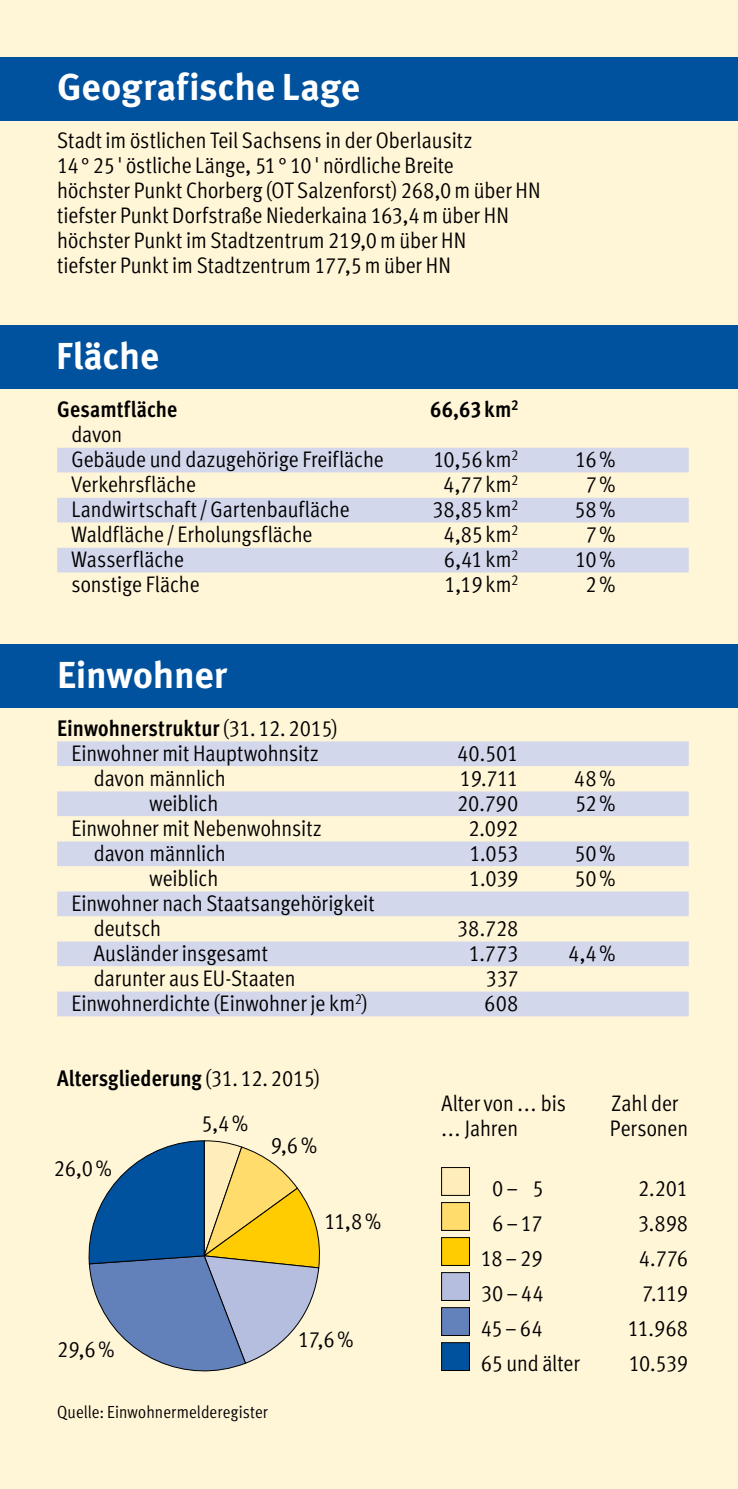
<style>
.page{position:relative;width:738px;height:1489px;background:#fff}
.page>*{position:absolute;margin:0;border:0;box-sizing:border-box;transform-origin:0 0}
.t1{font:700 37.5px "Meta Pro";letter-spacing:-.005em;color:#fff}
.t2{font:22.5px/25px "Meta Cond Normal LF";color:#000}
.t3{font:22.5px "Meta Cond Bold LF";letter-spacing:.005em;color:#000}
.t4{font:17.5px "Meta Cond Normal LF";letter-spacing:.005em;color:#000}
.s1{font-family:"Meta Cond Normal LF"}
</style>
<div class="page">
<div style="left:0;top:0;width:737px;height:1488px;background:#fff5d7"></div>
<div style="left:0;top:57px;width:737px;height:63px;background:#00519e"></div>
<div style="left:57px;top:448px;width:631px;height:24px;background:#d3d7eb"></div>
<div style="left:57px;top:498px;width:631px;height:24px;background:#d3d7eb"></div>
<div style="left:57px;top:548px;width:631px;height:24px;background:#d3d7eb"></div>
<div style="left:0;top:325px;width:737px;height:64px;background:#00519e"></div>
<div style="left:57px;top:741px;width:631px;height:25px;background:#d3d7eb"></div>
<div style="left:57px;top:791px;width:631px;height:25px;background:#d3d7eb"></div>
<div style="left:57px;top:841px;width:631px;height:25px;background:#d3d7eb"></div>
<div style="left:57px;top:891px;width:631px;height:25px;background:#d3d7eb"></div>
<div style="left:57px;top:941px;width:631px;height:25px;background:#d3d7eb"></div>
<div style="left:57px;top:991px;width:631px;height:25px;background:#d3d7eb"></div>
<div style="left:0;top:644px;width:737px;height:64px;background:#00519e"></div>
<svg style="left:88px;top:1140px;width:232px;height:232px"></svg>
<div style="left:441px;top:1167px;width:28px;height:28px;background:#feb"></div>
<div style="left:441px;top:1167px;width:28px;height:28px;border:1px solid #000"></div>
<div style="left:441px;top:1202px;width:28px;height:28px;background:#ffdc6b"></div>
<div style="left:441px;top:1202px;width:28px;height:28px;border:1px solid #000"></div>
<div style="left:441px;top:1237px;width:28px;height:28px;background:#fecc00"></div>
<div style="left:441px;top:1237px;width:28px;height:28px;border:1px solid #000"></div>
<div style="left:441px;top:1272px;width:28px;height:28px;background:#b5bede"></div>
<div style="left:441px;top:1272px;width:28px;height:28px;border:1px solid #000"></div>
<div style="left:441px;top:1307px;width:28px;height:28px;background:#6381bb"></div>
<div style="left:441px;top:1307px;width:28px;height:28px;border:1px solid #000"></div>
<div style="left:441px;top:1342px;width:28px;height:28px;background:#00519e"></div>
<div style="left:441px;top:1342px;width:28px;height:28px;border:1px solid #000"></div>
<h1 class="t1" style="left:57px;top:63px;width:304px">Geografische Lage</h1>
<p class="t2" style="left:57px;top:128px;width:484px">Stadt im östlichen Teil Sachsens in der Oberlausitz<br>14 ° 25' östliche Länge, 51 ° 10' nördliche Breite<br>höchster Punkt Chorberg (OT Salzenforst) 268,0m über HN tiefster Punkt Dorfstraße Niederkaina 163,4m über HN höchster Punkt im Stadtzentrum 219,0m über HN<br>tiefster Punkt im Stadtzentrum 177,5m über HN</p>
<h1 class="t1" style="left:56px;top:332px;width:104px">Fläche</h1>
<p class="t3" style="left:57px;top:396px;width:122px">Gesamtfläche</p>
<p class="t3" style="left:430px;top:396px;width:90px">66,63 km<sup>2</sup></p>
<p class="t2" style="left:71px;top:422px;width:314px">davon<br>Gebäude und dazugehörige Freifläche</p>
<p class="t2" style="left:433px;top:447px;width:86px">10,56 km<sup>2</sup></p>
<p class="t2" style="left:574px;top:447px;width:42px">16%</p>
<p class="t2" style="left:71px;top:472px;width:126px">Verkehrsfläche</p>
<p class="t2" style="left:443px;top:472px;width:77px">4,77 km<sup>2</sup></p>
<p class="t2" style="left:585px;top:472px;width:31px">7%</p>
<p class="t2" style="left:71px;top:497px;width:279px">Landwirtschaft/Gartenbaufläche</p>
<p class="t2" style="left:432px;top:497px;width:88px">38,85km<sup>2</sup></p>
<p class="t2" style="left:573px;top:497px;width:43px">58%</p>
<p class="t2" style="left:71px;top:522px;width:242px">Waldfläche / Erholungsfläche</p>
<p class="t2" style="left:443px;top:522px;width:76px">4,85 km<sup>2</sup></p>
<p class="t2" style="left:585px;top:522px;width:31px">7%</p>
<p class="t2" style="left:71px;top:547px;width:114px">Wasserfläche</p>
<p class="t2" style="left:443px;top:547px;width:76px">6,41km<sup>2</sup></p>
<p class="t2" style="left:574px;top:547px;width:42px">10%</p>
<p class="t2" style="left:71px;top:572px;width:130px">sonstige Fläche</p>
<p class="t2" style="left:444px;top:572px;width:75px">1,19km<sup>2</sup></p>
<p class="t2" style="left:585px;top:572px;width:31px">2%</p>
<h1 class="t1" style="left:57px;top:651px;width:171px">Einwohner</h1>
<p class="t3" style="left:57px;top:714px;width:282px">Einwohnerstruktur <span class="s1">(31.12.2015)</span></p>
<p class="t2" style="left:71px;top:740px;width:249px">Einwohner mit Hauptwohnsitz</p>
<p class="t2" style="left:457px;top:740px;width:63px">40.501</p>
<p class="t2" style="left:94px;top:765px;width:133px">davon männlich</p>
<p class="t2" style="left:459px;top:765px;width:60px">19.711</p>
<p class="t2" style="left:573px;top:765px;width:43px">48%</p>
<p class="t2" style="left:149px;top:790px;width:70px">weiblich</p>
<p class="t2" style="left:457px;top:790px;width:63px">20.790</p>
<p class="t2" style="left:574px;top:790px;width:42px">52%</p>
<p class="t2" style="left:71px;top:815px;width:252px">Einwohner mit Nebenwohnsitz</p>
<p class="t2" style="left:468px;top:815px;width:52px">2.092</p>
<p class="t2" style="left:94px;top:840px;width:133px">davon männlich</p>
<p class="t2" style="left:469px;top:840px;width:50px">1.053</p>
<p class="t2" style="left:573px;top:840px;width:43px">50%</p>
<p class="t2" style="left:149px;top:865px;width:70px">weiblich</p>
<p class="t2" style="left:469px;top:865px;width:51px">1.039</p>
<p class="t2" style="left:573px;top:865px;width:43px">50%</p>
<p class="t2" style="left:94px;top:890px;width:282px;text-indent:-22px">Einwohner nach Staatsangehörigkeit deutsch</p>
<p class="t2" style="left:456px;top:915px;width:63px">38.728</p>
<p class="t2" style="left:94px;top:940px;width:175px">Ausländer insgesamt</p>
<p class="t2" style="left:468px;top:940px;width:51px">1.773</p>
<p class="t2" style="left:568px;top:940px;width:49px">4,4%</p>
<p class="t2" style="left:94px;top:965px;width:203px">darunter aus EU-Staaten</p>
<p class="t2" style="left:485px;top:965px;width:34px">337</p>
<p class="t2" style="left:71px;top:990px;width:297px">Einwohnerdichte (Einwohner je km<sup>2</sup>)</p>
<p class="t2" style="left:484px;top:990px;width:36px">608</p>
<p class="t3" style="left:57px;top:1064px;width:264px">Altersgliederung <span class="s1">(31.12.2015)</span></p>
<p class="t2" style="left:54px;top:1155px;width:59px">26,0%</p>
<p class="t2" style="left:57px;top:1336px;width:59px">29,6%</p>
<p class="t2" style="left:201px;top:1110px;width:48px">5,4%</p>
<p class="t2" style="left:271px;top:1132px;width:48px">9,6%</p>
<p class="t2" style="left:324px;top:1208px;width:58px">11,8%</p>
<p class="t2" style="left:298px;top:1325px;width:57px">17,6%</p>
<p class="t4" style="left:57px;top:1402px;width:212px">Quelle: Einwohnermelderegister</p>
<p class="t2" style="left:441px;top:1090px;width:126px">Alter von ... bis</p>
<p class="t2" style="left:611px;top:1090px;width:68px">Zahl der</p>
<p class="t2" style="left:441px;top:1115px;width:78px">... Jahren</p>
<p class="t2" style="left:609px;top:1115px;width:80px">Personen</p>
<p class="t2" style="left:492px;top:1175px;width:53px">0– 5</p>
<p class="t2" style="left:637px;top:1175px;width:51px">2.201</p>
<p class="t2" style="left:492px;top:1210px;width:51px">6–17</p>
<p class="t2" style="left:637px;top:1210px;width:52px">3.898</p>
<p class="t2" style="left:480px;top:1245px;width:63px">18–29</p>
<p class="t2" style="left:638px;top:1245px;width:51px">4.776</p>
<p class="t2" style="left:480px;top:1280px;width:64px">30–44</p>
<p class="t2" style="left:641px;top:1280px;width:48px">7.119</p>
<p class="t2" style="left:480px;top:1315px;width:63px">45–64</p>
<p class="t2" style="left:627px;top:1315px;width:62px">11.968</p>
<p class="t2" style="left:480px;top:1350px;width:100px">65 und älter</p>
<p class="t2" style="left:628px;top:1350px;width:61px">10.539</p>
</div>
